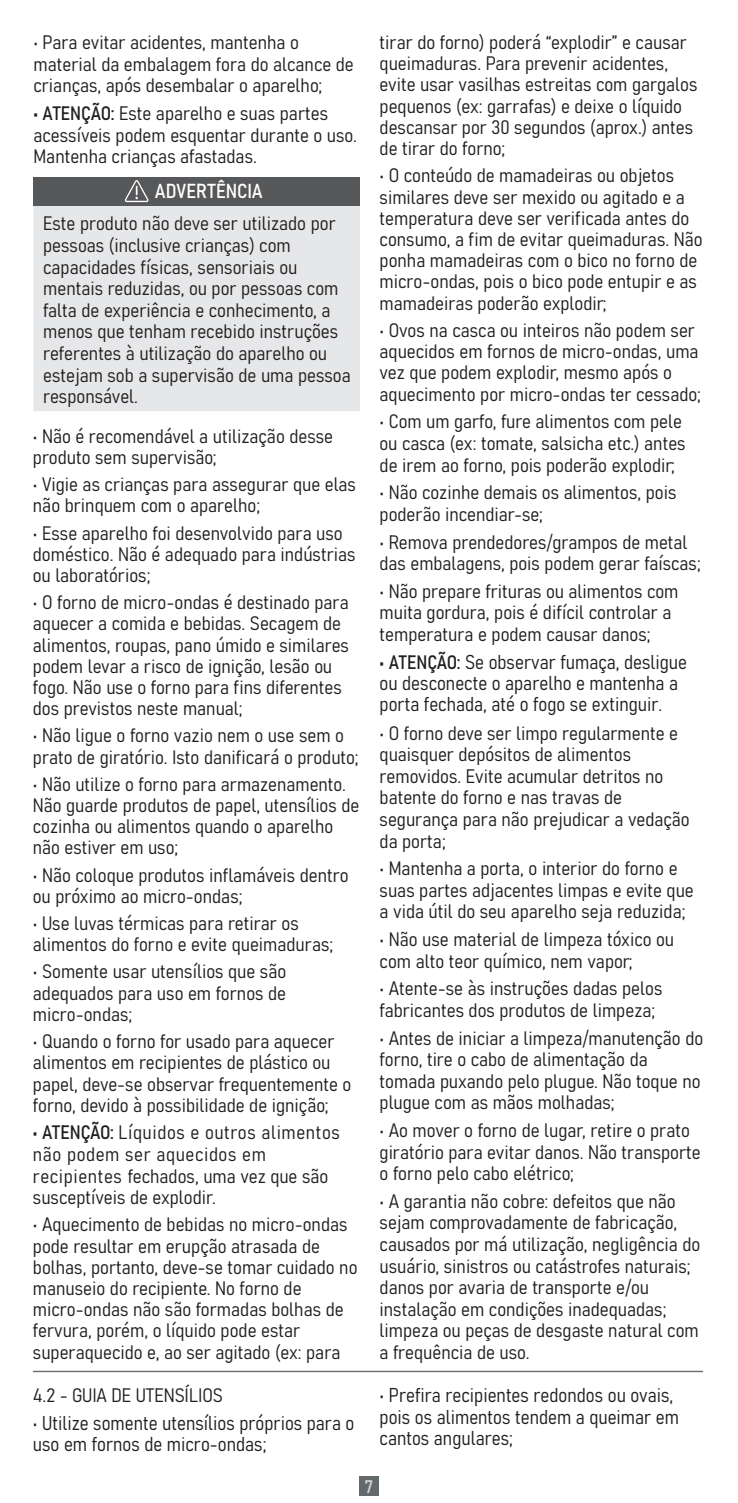
<style>
.page{position:relative;width:738px;height:1503px;background:#fff}
.page>*{position:absolute;margin:0;border:0;box-sizing:border-box;transform-origin:0 0}
.t1{font:20px "Bahnschrift";color:#fff}
.t2{font:19.8px/21.6px "Bahnschrift";color:#231f20}
.t3{font:19.2px/21.6px "Bahnschrift";color:#231f20}
.t4{font:19.2px/21.6px "Bahnschrift";letter-spacing:.03em;color:#231f20}
.t5{font:18px "Bahnschrift";color:#d1d2d4}
.s1{font-size:19.2px}
</style>
<div class="page">
<div style="left:359px;top:1476px;width:19px;height:19px;background:#64696b"></div>
<div style="left:33px;top:177px;width:327px;height:234px;background:#e6e7e9"></div>
<div style="left:33px;top:177px;width:326px;height:28px;background:#57585a"></div>
<svg style="left:125px;top:180px;width:23px;height:22px"></svg>
<hr style="left:33px;top:1370px;width:669px;height:2px;background:#6c6d70">
<p class="t3" style="left:33px;top:30px;width:321px">• Para evitar acidentes, mantenha o material da embalagem fora do alcance de crianças, após desembalar o aparelho;</p>
<p class="t3" style="left:33px;top:101px;width:325px">• ATENÇÃO: Este aparelho e suas partes acessíveis podem esquentar durante o uso.<br>Mantenha crianças afastadas.</p>
<p class="t1" style="left:155px;top:176px;width:109px">ADVERTÊNCIA</p>
<p class="t3" style="left:43px;top:211px;width:309px">Este produto não deve ser utilizado por pessoas (inclusive crianças) com capacidades físicas, sensoriais ou mentais reduzidas, ou por pessoas com falta de experiência e conhecimento, a menos que tenham recebido instruções referentes à utilização do aparelho ou estejam sob a supervisão de uma pessoa responsável.</p>
<p class="t3" style="left:33px;top:424px;width:301px">• Não é recomendável a utilização desse produto sem supervisão;</p>
<p class="t3" style="left:33px;top:472px;width:324px">• Vigie as crianças para assegurar que elas não brinquem com o aparelho;</p>
<p class="t3" style="left:33px;top:521px;width:324px">• Esse aparelho foi desenvolvido para uso doméstico. Não é adequado para indústrias ou laboratórios;</p>
<p class="t3" style="left:33px;top:590px;width:317px">• O forno de micro-ondas é destinado para aquecer a comida e bebidas. Secagem de alimentos, roupas, pano úmido e similares podem levar a risco de ignição, lesão ou fogo. Não use o forno para fins diferentes dos previstos neste manual;</p>
<p class="t3" style="left:33px;top:723px;width:327px">• Não ligue o forno vazio nem o use sem o prato de giratório. Isto danificará o produto;</p>
<p class="t3" style="left:33px;top:772px;width:327px">• Não utilize o forno para armazenamento.<br>Não guarde produtos de papel, utensílios de cozinha ou alimentos quando o aparelho não estiver em uso;</p>
<p class="t3" style="left:33px;top:863px;width:317px">• Não coloque produtos inflamáveis dentro ou próximo ao micro-ondas;</p>
<p class="t3" style="left:33px;top:911px;width:301px">• Use luvas térmicas para retirar os alimentos do forno e evite queimaduras;</p>
<p class="t3" style="left:33px;top:959px;width:254px;text-align:justify">• Somente usar utensílios que são adequados para uso em fornos de micro-ondas;</p>
<p class="t3" style="left:33px;top:1029px;width:320px">• Quando o forno for usado para aquecer alimentos em recipientes de plástico ou papel, deve-se observar frequentemente o forno, devido à possibilidade de ignição;</p>
<p class="t4" style="left:33px;top:1120px;width:308px">• ATENÇÃO: Líquidos e outros alimentos não podem ser aquecidos em recipientes fechados, uma vez que são susceptíveis de explodir.</p>
<p class="t3" style="left:33px;top:1212px;width:326px">• Aquecimento de bebidas no micro-ondas pode resultar em erupção atrasada de bolhas, portanto, deve-se tomar cuidado no manuseio do recipiente. No forno de micro-ondas não são formadas bolhas de fervura, porém, o líquido pode estar superaquecido e, ao ser agitado (ex: para</p>
<p class="t3" style="left:33px;top:1383px;width:191px">4.2 - GUIA DE UTENSÍLIOS</p>
<p class="t2" style="left:33px;top:1410px;width:323px">• Utilize somente utensílios próprios para o uso em fornos de micro-ondas;</p>
<p class="t3" style="left:379px;top:30px;width:319px">tirar do forno) poderá “explodir” e causar queimaduras. Para prevenir acidentes, evite usar vasilhas estreitas com gargalos pequenos (ex: garrafas) e deixe o líquido descansar por 30 segundos (aprox.) antes de tirar do forno;</p>
<p class="t3" style="left:379px;top:164px;width:324px">• O conteúdo de mamadeiras ou objetos similares deve ser mexido ou agitado e a temperatura deve ser verificada antes do consumo, a fim de evitar queimaduras. Não ponha mamadeiras com o bico no forno de micro-ondas, pois o bico pode entupir e as mamadeiras poderão explodir;</p>
<p class="t3" style="left:379px;top:318px;width:322px">• Ovos na casca ou inteiros não podem ser aquecidos em fornos de micro-ondas, uma vez que podem explodir, mesmo após o aquecimento por micro-ondas ter cessado;</p>
<p class="t3" style="left:379px;top:409px;width:307px">• Com um garfo, fure alimentos com pele ou casca (ex: tomate, salsicha etc.) antes de irem ao forno, pois poderão explodir;</p>
<p class="t3" style="left:379px;top:480px;width:298px">• Não cozinhe demais os alimentos, pois poderão incendiar-se;</p>
<p class="t3" style="left:379px;top:529px;width:322px">• Remova prendedores/grampos de metal das embalagens, pois podem gerar faíscas;</p>
<p class="t3" style="left:379px;top:579px;width:300px">• Não prepare frituras ou alimentos com muita gordura, pois é difícil controlar a temperatura e podem causar danos;</p>
<p class="t2" style="left:379px;top:649px;width:309px"><span class="s1">• ATENÇÃO:</span> Se observar fumaça, desligue ou desconecte o aparelho e mantenha a porta fechada, até o fogo se extinguir.</p>
<p class="t3" style="left:379px;top:720px;width:311px">• O forno deve ser limpo regularmente e quaisquer depósitos de alimentos removidos. Evite acumular detritos no batente do forno e nas travas de segurança para não prejudicar a vedação da porta;</p>
<p class="t3" style="left:379px;top:856px;width:315px">• Mantenha a porta, o interior do forno e suas partes adjacentes limpas e evite que a vida útil do seu aparelho seja reduzida;</p>
<p class="t3" style="left:379px;top:927px;width:296px">• Não use material de limpeza tóxico ou com alto teor químico, nem vapor;</p>
<p class="t3" style="left:379px;top:976px;width:284px">• Atente-se às instruções dadas pelos fabricantes dos produtos de limpeza;</p>
<p class="t3" style="left:379px;top:1025px;width:325px">• Antes de iniciar a limpeza/manutenção do forno, tire o cabo de alimentação da tomada puxando pelo plugue. Não toque no plugue com as mãos molhadas;</p>
<p class="t3" style="left:379px;top:1118px;width:322px">• Ao mover o forno de lugar, retire o prato giratório para evitar danos. Não transporte o forno pelo cabo elétrico;</p>
<p class="t3" style="left:379px;top:1188px;width:322px">• A garantia não cobre: defeitos que não sejam comprovadamente de fabricação, causados por má utilização, negligência do usuário, sinistros ou catástrofes naturais; danos por avaria de transporte e/ou instalação em condições inadequadas; limpeza ou peças de desgaste natural com a frequência de uso.</p>
<p class="t2" style="left:379px;top:1382px;width:301px">• Prefira recipientes redondos ou ovais, pois os alimentos tendem a queimar em cantos angulares;</p>
<p class="t5" style="left:364px;top:1473px;width:11px">7</p>
</div>
